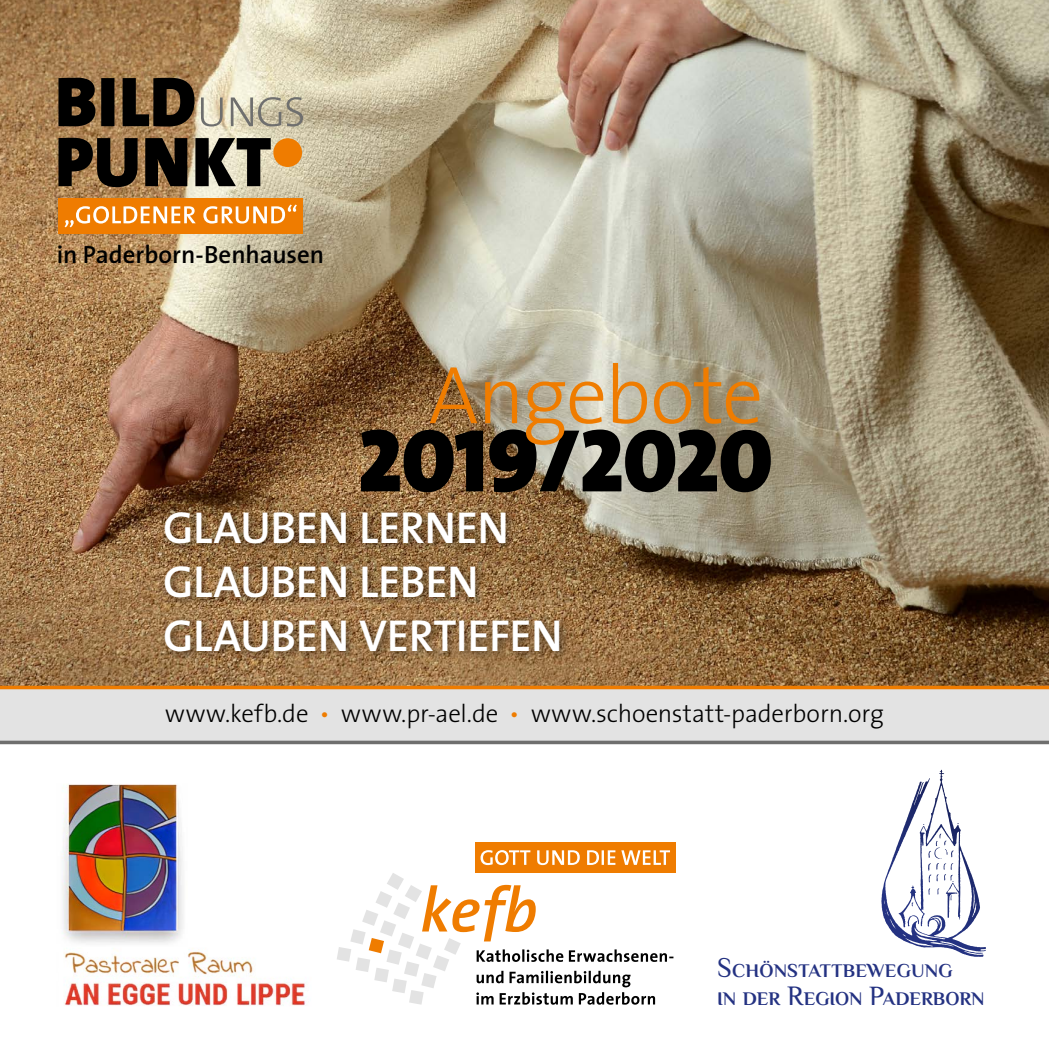
<style>
.page{position:relative;width:1049px;height:1049px;background:#fff}
.page>*{position:absolute;margin:0;border:0;box-sizing:border-box;transform-origin:0 0}
.t1{font:90px "The Sans Black Caps";letter-spacing:-.005em;color:#000}
.t2{font:300 82.5px "The Sans";letter-spacing:-.025em;color:#ef7c00}
.t3{font:600 45px/54px "The Sans";letter-spacing:-.01em;color:#fff}
.t4{font:300 25px "The Sans";letter-spacing:-.005em;color:#000}
.t5{font:600 25px "The Sans";color:#000}
.t6{font:700 19.25px/27.5px "Philosopher";letter-spacing:.005em;color:#243282}
.s1{color:#ef7c00}
.s2{font-weight:400;font-size:27.5px}
</style>
<div class="page">
<img style="left:0;top:0;width:1049px;height:686px">
<svg style="left:913px;top:770px;width:28px;height:139px"></svg>
<svg style="left:337px;top:873px;width:336px;height:132px"></svg>
<div style="left:475px;top:842px;width:201px;height:31px;background:#ef7c00"></div>
<svg style="left:480px;top:850px;width:190px;height:15px"></svg>
<img style="left:64px;top:948px;width:242px;height:58px">
<img style="left:61px;top:784px;width:122px;height:159px">
<div style="left:0;top:686px;width:1049px;height:56px;background:#e3e3e3"></div>
<hr style="left:0;top:686px;width:1049px;height:3px;background:#ef7c00">
<hr style="left:0;top:741px;width:1049px;height:3px;background:#6f6f6e">
<div style="left:58px;top:198px;width:245px;height:36px;background:#ef7c00"></div>
<svg style="left:58px;top:138px;width:213px;height:49px"></svg>
<svg style="left:58px;top:78px;width:137px;height:49px"></svg>
<div style="left:273px;top:138px;width:29px;height:29px;background:#ef7c00;border-radius:50%"></div>
<svg style="left:201px;top:97px;width:102px;height:30px"></svg>
<svg style="left:65px;top:204px;width:232px;height:23px"></svg>
<div style="left:160px;top:506px;width:410px;height:155px;background:#000;opacity:.5"></div>
<p class="t5" style="left:57px;top:234px;width:269px">in Paderborn-Benhausen</p>
<h2 class="t2" style="left:428px;top:327px;width:337px">Angebote</h2>
<h1 class="t1" style="left:358px;top:385px;width:416px">2019/2020</h1>
<h3 class="t3" style="left:163px;top:499px;width:401px">GLAUBEN LERNEN<br>GLAUBEN LEBEN<br>GLAUBEN VERTIEFEN</h3>
<p class="t4" style="left:165px;top:692px;width:720px">www.kefb.de <span class="s1">•</span> www.pr-ael.de <span class="s1">•</span> www.schoenstatt-paderborn.org</p>
<p class="t6" style="left:717px;top:957px;width:269px"><span class="s2">S</span>CHÖNSTATTBEWEGUNG<br>IN DER <span class="s2">R</span>EGION <span class="s2">P</span>ADERBORN</p>
</div>
